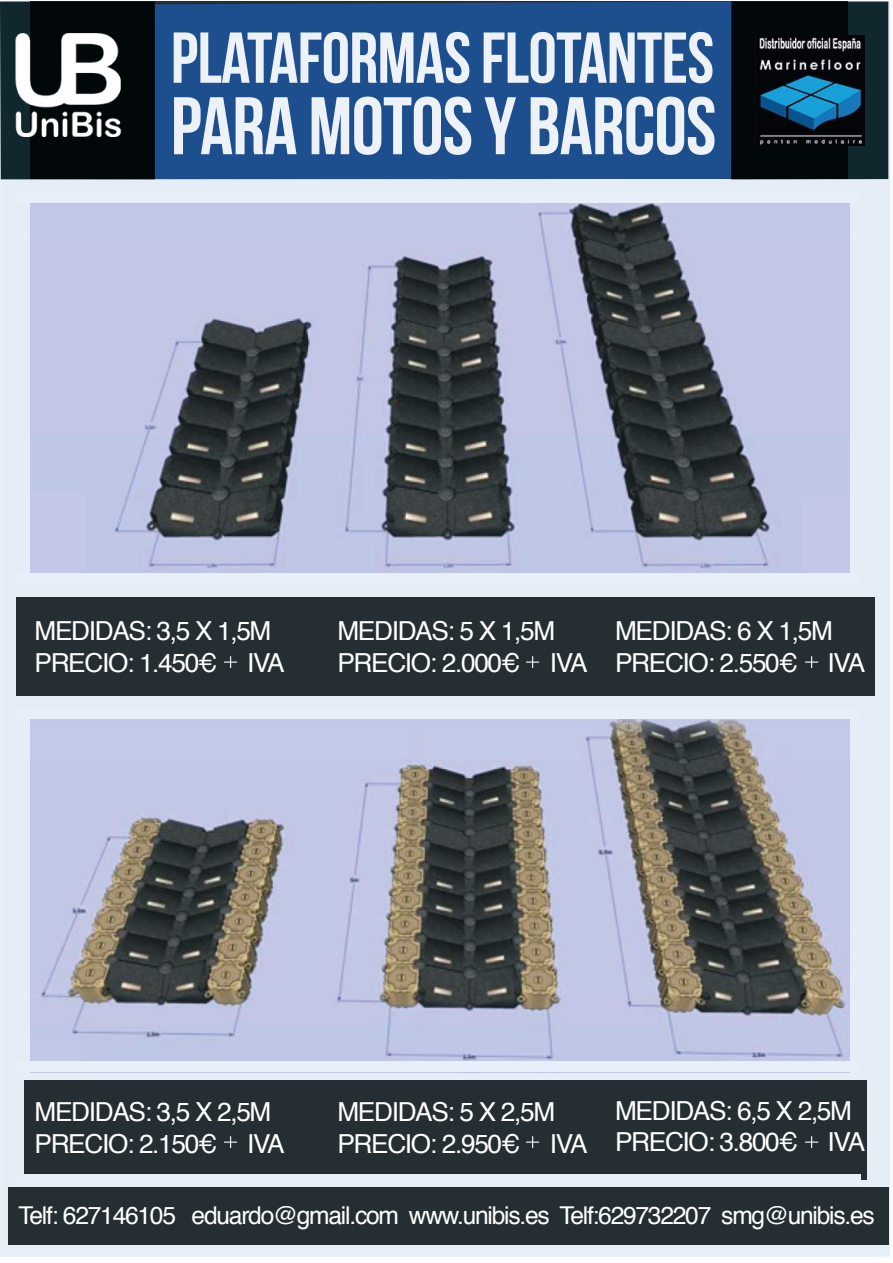
<style>
.page{position:relative;width:893px;height:1263px;background:#fff}
.page>*{position:absolute;margin:0;border:0;box-sizing:border-box;transform-origin:0 0}
.t1{font:700 81.45px "Bebas Neue";letter-spacing:-.01em;color:#edf2f8}
.t2{font:700 71.85px "Bebas Neue";letter-spacing:-.01em;color:#edf2f8}
.t3{font:26.25px/31.3px "Helvetica";letter-spacing:-.05em;color:#fff}
.t4{font:24.6px "Helvetica";letter-spacing:-.05em;color:#fff}
</style>
<div class="page">
<div style="left:4px;top:1px;width:886px;height:1243px;background:#e5edf7"></div>
<div style="left:16px;top:598px;width:859px;height:98px;background:#2a3234"></div>
<div style="left:24px;top:1080px;width:843px;height:100px;background:#2a3234"></div>
<div style="left:155px;top:2px;width:576px;height:177px;background:#1d4e8e"></div>
<svg style="left:0;top:2px;width:155px;height:177px;background:#060f12"></svg>
<svg style="left:731px;top:2px;width:157px;height:177px;background:#061115"></svg>
<img style="left:755px;top:36px;width:110px;height:109px">
<img style="left:10px;top:25px;width:118px;height:120px">
<img style="left:30px;top:203px;width:819px;height:370px">
<div style="left:803px;top:498px;width:46px;height:85px;background:#c2c8e5"></div>
<div style="left:30px;top:491px;width:55px;height:92px;background:#c2c8e5"></div>
<img style="left:30px;top:719px;width:819px;height:342px">
<div style="left:30px;top:1041px;width:52px;height:31px;background:#c2c9e6"></div>
<div style="left:823px;top:1058px;width:26px;height:14px;background:#c2c9e6"></div>
<svg style="left:224px;top:1136px;width:13px;height:12px"></svg>
<svg style="left:526px;top:1136px;width:13px;height:12px"></svg>
<svg style="left:805px;top:1136px;width:13px;height:12px"></svg>
<svg style="left:805px;top:656px;width:13px;height:12px"></svg>
<svg style="left:526px;top:656px;width:13px;height:12px"></svg>
<svg style="left:224px;top:656px;width:13px;height:12px"></svg>
<div style="left:16px;top:1061px;width:844px;height:11px;background:#e7eff8"></div>
<div style="left:17px;top:1174px;width:843px;height:11px;background:#e7eff8"></div>
<div style="left:16px;top:709px;width:844px;height:10px;background:#e7eff8"></div>
<div style="left:16px;top:573px;width:844px;height:10px;background:#e7eff8"></div>
<div style="left:16px;top:192px;width:844px;height:11px;background:#e7eff8"></div>
<div style="left:8px;top:1187px;width:881px;height:58px;background:#2a3234"></div>
<h2 class="t2" style="left:171px;top:29px;width:545px">PLATAFORMAS FLOTANTES</h2>
<h1 class="t1" style="left:171px;top:93px;width:547px">PARA MOTOS Y BARCOS</h1>
<p class="t3" style="left:35px;top:618px;width:252px">MEDIDAS: 3,5 X 1,5M<br>PRECIO: 1.450€ IVA</p>
<p class="t3" style="left:337px;top:618px;width:252px">MEDIDAS: 5 X 1,5M<br>PRECIO: 2.000€ IVA</p>
<p class="t3" style="left:615px;top:618px;width:252px">MEDIDAS: 6 X 1,5M<br>PRECIO: 2.550€ IVA</p>
<p class="t3" style="left:35px;top:1098px;width:252px">MEDIDAS: 3,5 X 2,5M<br>PRECIO: 2.150€ IVA</p>
<p class="t3" style="left:337px;top:1098px;width:252px">MEDIDAS: 5 X 2,5M<br>PRECIO: 2.950€ IVA</p>
<p class="t3" style="left:615px;top:1097px;width:252px">MEDIDAS: 6,5 X 2,5M<br>PRECIO: 3.800€ IVA</p>
<p class="t4" style="left:18px;top:1205px;width:858px">Telf: 627146105 eduardo@gmail.com www.unibis.es Telf:629732207 smg@unibis.es</p>
</div>
